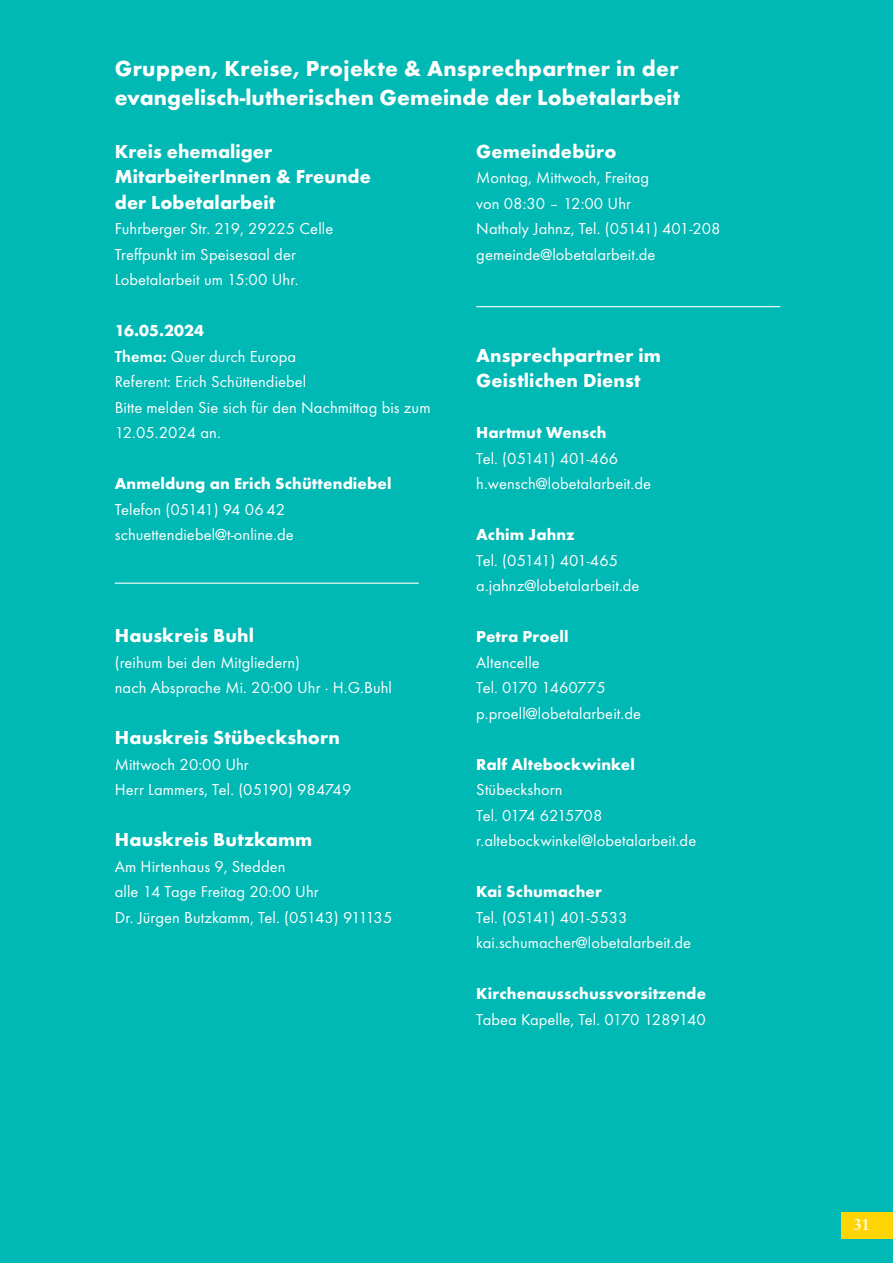
<style>
.page{position:relative;width:893px;height:1263px;background:#00b8b4}
.page>*{position:absolute;margin:0;border:0;box-sizing:border-box;transform-origin:0 0}
.t1{font:700 22.5px "Function";letter-spacing:.01em;color:#fff}
.t2{font:700 19.5px "Function";letter-spacing:.005em;color:#fff}
.t3{font:16.5px/25.5px "Function";letter-spacing:.005em;color:#fff}
.t4{font:700 16.5px "Function";letter-spacing:.01em;color:#fff}
.t5{font:16.5px "Function";letter-spacing:-.015em;color:#fff}
.t6{font:16.5px "Function";letter-spacing:-.035em;color:#fff}
.t7{font:500 16.5px "Savoy";color:#fff}
.s1{font-weight:600}
</style>
<div class="page">
<div style="left:842px;top:1212px;width:51px;height:27px;background:#fed503"></div>
<hr style="left:115px;top:583px;width:304px;height:1px;background:#fff">
<hr style="left:476px;top:306px;width:304px;height:1px;background:#fff">
<p class="t1" style="left:115px;top:56px;width:565px">Gruppen, Kreise, Projekte &amp; Ansprechpartner in der</p>
<p class="t1" style="left:115px;top:84px;width:567px">evangelisch-lutherischen Gemeinde der Lobetalarbeit</p>
<p class="t2" style="left:115px;top:140px;width:159px">Kreis ehemaliger</p>
<p class="t2" style="left:115px;top:165px;width:258px">MitarbeiterInnen &amp; Freunde</p>
<p class="t2" style="left:115px;top:191px;width:162px">der Lobetalarbeit</p>
<p class="t3" style="left:115px;top:216px;width:220px">Fuhrberger Str. 219, 29225 Celle</p>
<p class="t3" style="left:115px;top:242px;width:183px">Treffpunkt im Speisesaal der</p>
<p class="t3" style="left:115px;top:267px;width:185px">Lobetalarbeit um 15:00 Uhr.</p>
<p class="t4" style="left:115px;top:321px;width:91px">16.05.2024</p>
<p class="t3" style="left:115px;top:344px;width:183px"><span class="s1">Thema:</span> Quer durch Europa</p>
<p class="t3" style="left:115px;top:369px;width:193px">Referent: Erich Schüttendiebel</p>
<p class="t3" style="left:115px;top:395px;width:317px">Bitte melden Sie sich für den Nachmittag bis zum<br>12.05.2024 an.</p>
<p class="t4" style="left:115px;top:474px;width:278px">Anmeldung an Erich Schüttendiebel</p>
<p class="t3" style="left:115px;top:497px;width:172px">Telefon (05141) 94 06 42</p>
<p class="t3" style="left:115px;top:522px;width:180px">schuettendiebel@t-online.de</p>
<p class="t2" style="left:476px;top:140px;width:142px">Gemeindebüro</p>
<p class="t3" style="left:476px;top:165px;width:174px">Montag, Mittwoch, Freitag</p>
<p class="t3" style="left:476px;top:191px;width:156px">von 08:30 – 12:00 Uhr</p>
<p class="t3" style="left:476px;top:216px;width:246px">Nathaly Jahnz, Tel. (05141) 401-208</p>
<p class="t3" style="left:476px;top:242px;width:181px">gemeinde@lobetalarbeit.de</p>
<p class="t2" style="left:476px;top:344px;width:186px">Ansprechpartner im</p>
<p class="t2" style="left:476px;top:369px;width:166px">Geistlichen Dienst</p>
<p class="t4" style="left:476px;top:423px;width:132px">Hartmut Wensch</p>
<p class="t5" style="left:476px;top:449px;width:143px">Tel. (05141) 401-466</p>
<p class="t3" style="left:476px;top:471px;width:176px">h.wensch@lobetalarbeit.de</p>
<p class="t4" style="left:476px;top:525px;width:100px">Achim Jahnz</p>
<p class="t5" style="left:476px;top:551px;width:143px">Tel. (05141) 401-465</p>
<p class="t3" style="left:476px;top:573px;width:165px">a.jahnz@lobetalarbeit.de</p>
<p class="t4" style="left:476px;top:627px;width:94px">Petra Proell</p>
<p class="t3" style="left:476px;top:650px;width:65px">Altencelle</p>
<p class="t3" style="left:476px;top:675px;width:131px">Tel. 0170 1460775</p>
<p class="t3" style="left:476px;top:701px;width:166px">p.proell@lobetalarbeit.de</p>
<p class="t4" style="left:476px;top:755px;width:160px">Ralf Altebockwinkel</p>
<p class="t3" style="left:476px;top:777px;width:88px">Stübeckshorn</p>
<p class="t6" style="left:476px;top:806px;width:128px">Tel. 0174 6215708</p>
<p class="t3" style="left:476px;top:828px;width:222px">r.altebockwinkel@lobetalarbeit.de</p>
<p class="t4" style="left:476px;top:882px;width:127px">Kai Schumacher</p>
<p class="t3" style="left:476px;top:905px;width:153px">Tel. (05141) 401-5533</p>
<p class="t3" style="left:476px;top:930px;width:216px">kai.schumacher@lobetalarbeit.de</p>
<p class="t4" style="left:476px;top:984px;width:231px">Kirchenausschussvorsitzende</p>
<p class="t3" style="left:476px;top:1007px;width:231px">Tabea Kapelle, Tel. 0170 1289140</p>
<p class="t2" style="left:115px;top:624px;width:141px">Hauskreis Buhl</p>
<p class="t3" style="left:115px;top:650px;width:187px">(reihum bei den Mitgliedern)</p>
<p class="t3" style="left:115px;top:675px;width:279px">nach Absprache Mi. 20:00 Uhr · H.G.Buhl</p>
<p class="t2" style="left:115px;top:726px;width:226px">Hauskreis Stübeckshorn</p>
<p class="t3" style="left:115px;top:752px;width:136px">Mittwoch 20:00 Uhr</p>
<p class="t3" style="left:115px;top:777px;width:238px">Herr Lammers, Tel. (05190) 984749</p>
<p class="t2" style="left:115px;top:828px;width:199px">Hauskreis Butzkamm</p>
<p class="t3" style="left:115px;top:854px;width:172px">Am Hirtenhaus 9, Stedden</p>
<p class="t3" style="left:115px;top:879px;width:205px">alle 14 Tage Freitag 20:00 Uhr</p>
<p class="t3" style="left:115px;top:905px;width:279px">Dr. Jürgen Butzkamm, Tel. (05143) 911135</p>
<p class="t7" style="left:854px;top:1215px;width:18px">31</p>
</div>
